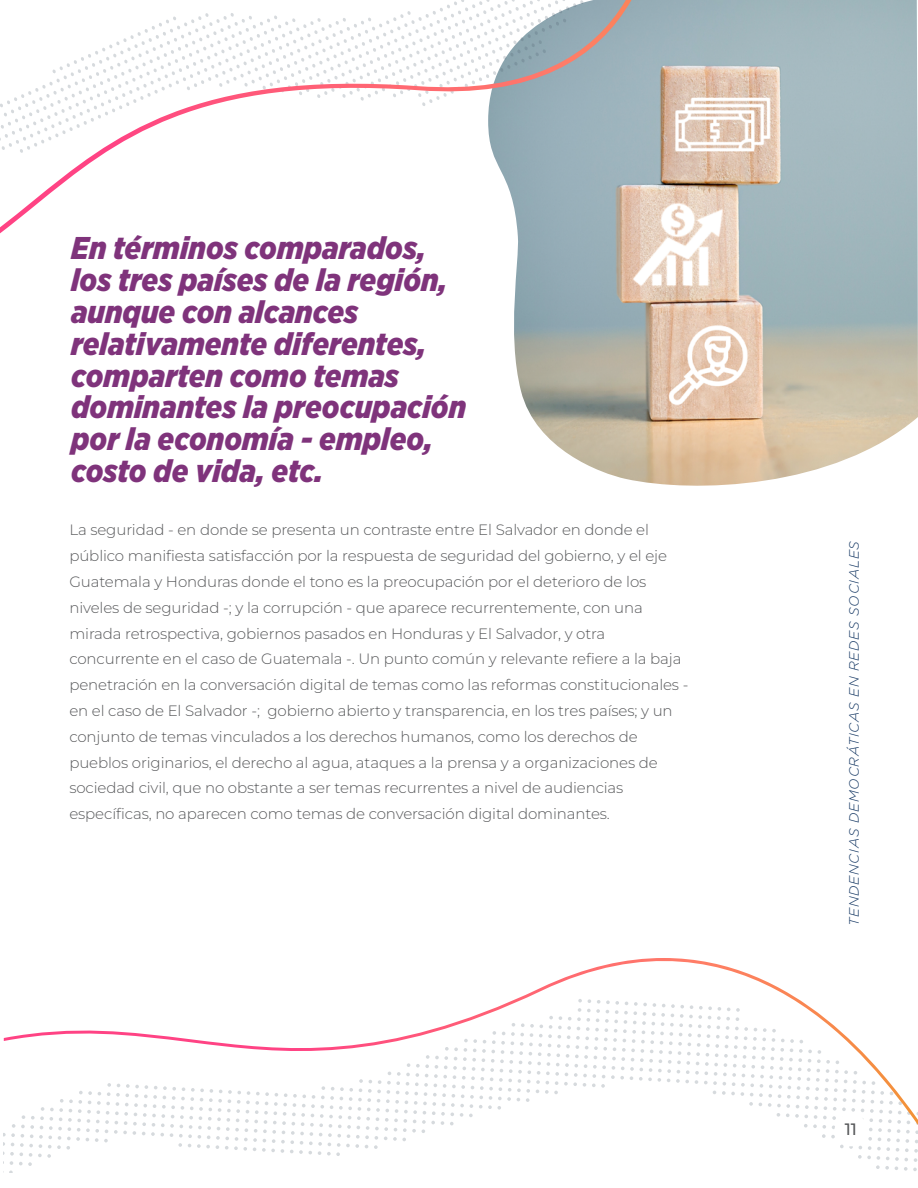
<style>
.page{position:relative;width:918px;height:1188px;background:#fff}
.page>*{position:absolute;margin:0;border:0;box-sizing:border-box;transform-origin:0 0}
.t1{font:italic 900 31.5px/31.8px "Gotham Narrow";color:rgb(95 0 91/.8)}
.t2{font:500 16.5px "Montserrat";color:#58595b}
.t3{font:300 15px/25.8px "Montserrat";letter-spacing:-.01em;color:#58595b}
.t4{font:italic 300 13.5px "Gotham";letter-spacing:.06em;color:#183a65}
</style>
<div class="page">
<img style="left:514px;top:0;width:404px;height:486px">
<svg style="left:0;top:0;width:631px;height:233px"></svg>
<svg style="left:4px;top:1125px;width:914px;height:47px"></svg>
<svg style="left:4px;top:958px;width:914px;height:167px"></svg>
<div style="left:835px;top:1113px;width:33px;height:33px;background:#fff;border-radius:50%"></div>
<h1 class="t1" style="left:71px;top:232px;width:397px">En términos comparados, los tres países de la región, aunque con alcances relativamente diferentes, comparten como temas dominantes la preocupación por la economía - empleo, costo de vida, etc.</h1>
<p class="t3" style="left:69px;top:517px;width:621px">La seguridad - en donde se presenta un contraste entre El Salvador en donde el público manifiesta satisfacción por la respuesta de seguridad del gobierno, y el eje Guatemala y Honduras donde el tono es la preocupación por el deterioro de los niveles de seguridad -; y la corrupción - que aparece recurrentemente, con una mirada retrospectiva, gobiernos pasados en Honduras y El Salvador, y otra concurrente en el caso de Guatemala -. Un punto común y relevante refiere a la baja penetración en la conversación digital de temas como las reformas constitucionales - en el caso de El Salvador -; gobierno abierto y transparencia, en los tres países; y un conjunto de temas vinculados a los derechos humanos, como los derechos de pueblos originarios, el derecho al agua, ataques a la prensa y a organizaciones de sociedad civil, que no obstante a ser temas recurrentes a nivel de audiencias específicas, no aparecen como temas de conversación digital dominantes.</p>
<p class="t4" style="left:845px;top:926px;width:386px;rotate:-90deg">TENDENCIAS DEMOCRÁTICAS EN REDES SOCIALES</p>
<p class="t2" style="left:845px;top:1119px;width:14px">11</p>
</div>
